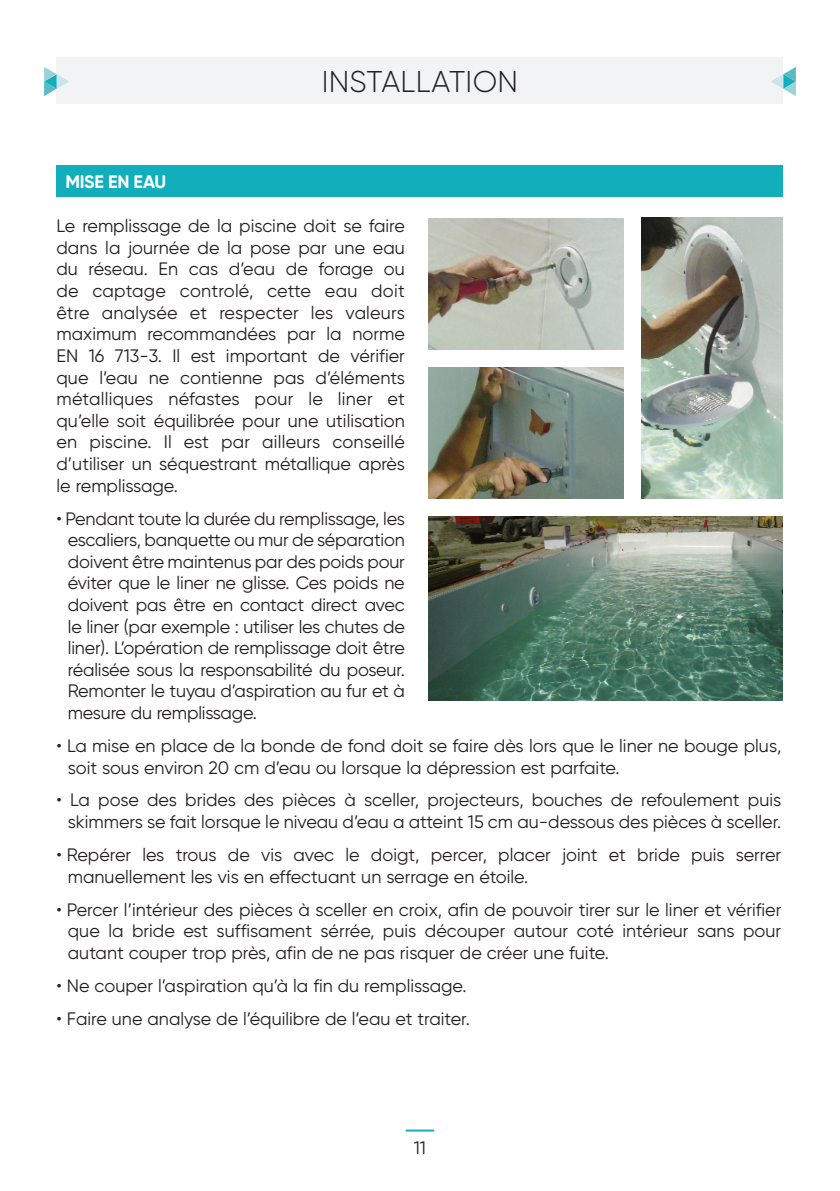
<style>
.page{position:relative;width:840px;height:1191px;background:#fff}
.page>*{position:absolute;margin:0;border:0;box-sizing:border-box;transform-origin:0 0}
.Nom_chap{font:300 30px "Gilroy";letter-spacing:.01em;color:#231f20}
.PAGE_U2{font:18px/21.6px "Gilroy";color:#231f20;text-align:justify}
.t1{font:700 18px "Gilroy";letter-spacing:-.015em;color:#fff}
</style>
<div class="page">
<div style="left:57px;top:57px;width:725px;height:46px;background:#f2f3f4"></div>
<svg style="left:44px;top:67px;width:25px;height:29px"></svg>
<svg style="left:771px;top:67px;width:24px;height:29px"></svg>
<hr style="left:405px;top:1129px;width:29px;height:2px;background:#13aebc">
<img style="left:428px;top:516px;width:353px;height:184px">
<img style="left:641px;top:218px;width:141px;height:280px">
<img style="left:428px;top:367px;width:195px;height:131px">
<img style="left:428px;top:218px;width:195px;height:131px">
<div style="left:57px;top:165px;width:725px;height:32px;background:#13aebc"></div>
<p class="Nom_chap" style="left:321px;top:63px;width:198px">INSTALLATION</p>
<p class="t1" style="left:65px;top:171px;width:102px">MISE EN EAU</p>
<p class="PAGE_U2" style="left:56px;top:215px;width:350px">Le remplissage de la piscine doit se faire dans la journée de la pose par une eau du réseau. En cas d’eau de forage ou de captage controlé, cette eau doit être analysée et respecter les valeurs maximum recommandées par la norme EN 16 713-3. Il est important de vérifier que l’eau ne contienne pas d’éléments métalliques néfastes pour le liner et qu’elle soit équilibrée pour une utilisation en piscine. Il est par ailleurs conseillé d’utiliser un séquestrant métallique après le remplissage.</p>
<p class="PAGE_U2" style="left:68px;top:507px;width:338px;text-indent:-11px">• Pendant toute la durée du remplissage, les escaliers, banquette ou mur de séparation doivent être maintenus par des poids pour éviter que le liner ne glisse. Ces poids ne doivent pas être en contact direct avec le liner (par exemple : utiliser les chutes de liner). L’opération de remplissage doit être réalisée sous la responsabilité du poseur.<br>Remonter le tuyau d’aspiration au fur et à mesure du remplissage.</p>
<p class="PAGE_U2" style="left:68px;top:734px;width:714px;text-indent:-11px">• La mise en place de la bonde de fond doit se faire dès lors que le liner ne bouge plus, soit sous environ 20 cm d’eau ou lorsque la dépression est parfaite.</p>
<p class="PAGE_U2" style="left:56px;top:789px;width:726px;text-align:right">• La pose des brides des pièces à sceller, projecteurs, bouches de refoulement puis skimmers se fait lorsque le niveau d’eau a atteint 15 cm au-dessous des pièces à sceller.</p>
<p class="PAGE_U2" style="left:68px;top:843px;width:714px;text-indent:-11px">• Repérer les trous de vis avec le doigt, percer, placer joint et bride puis serrer manuellement les vis en effectuant un serrage en étoile.</p>
<p class="PAGE_U2" style="left:68px;top:898px;width:714px;text-indent:-11px">• Percer l’intérieur des pièces à sceller en croix, afin de pouvoir tirer sur le liner et vérifier que la bride est suffisament sérrée, puis découper autour coté intérieur sans pour autant couper trop près, afin de ne pas risquer de créer une fuite.</p>
<p class="PAGE_U2" style="left:56px;top:974px;width:411px">• Ne couper l’aspiration qu’à la fin du remplissage.</p>
<p class="PAGE_U2" style="left:56px;top:1007px;width:414px">• Faire une analyse de l’équilibre de l’eau et traiter.</p>
<p class="PAGE_U2" style="left:413px;top:1137px;width:14px">11</p>
</div>
